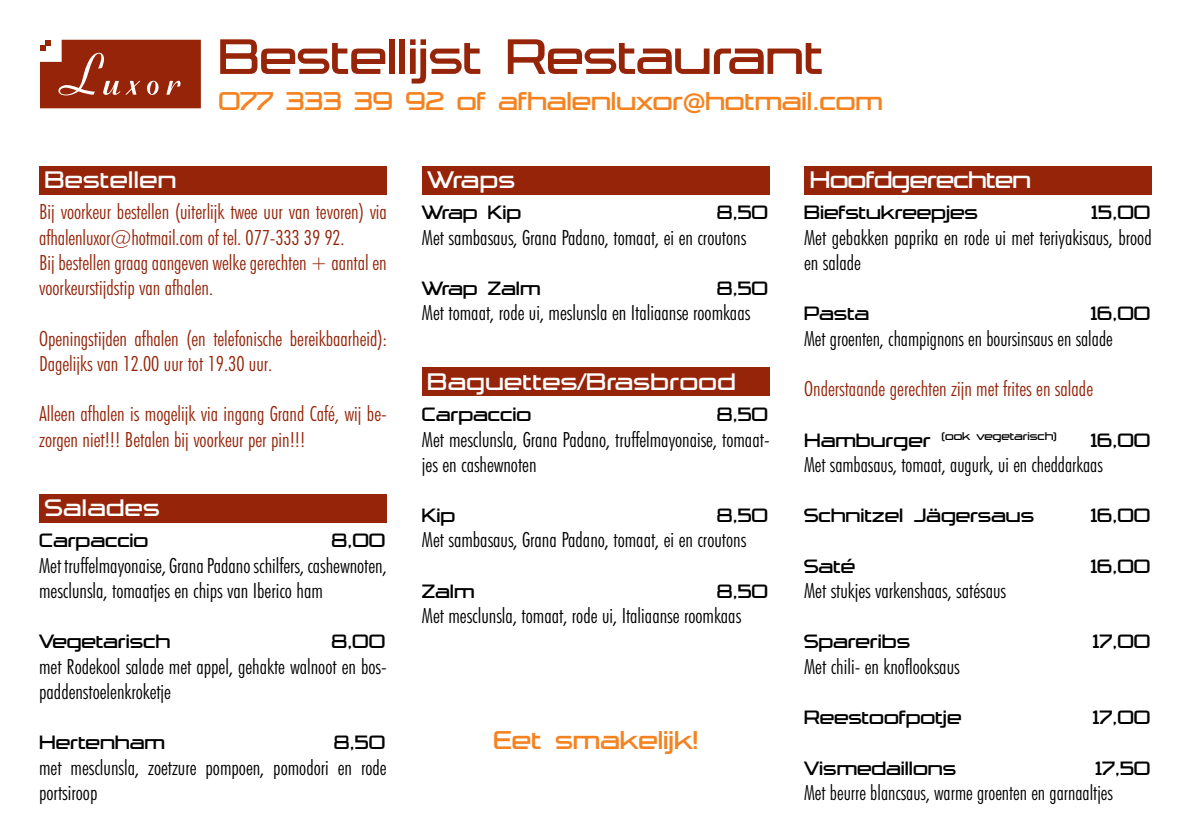
<style>
.page{position:relative;width:1191px;height:840px;background:#fff}
.page>*{position:absolute;margin:0;border:0;box-sizing:border-box;transform-origin:0 0}
.t1{font:300 54px "Trade Marker";color:#952409}
.t2{font:300 28px "Trade Marker";color:#f58220}
.t3{font:300 26px "Trade Marker";letter-spacing:.02em;color:#fff}
.t4{font:300 26px "Trade Marker";letter-spacing:-.015em;color:#fff}
.t5{font:300 condensed 21px/25.2px "Futura BT";color:#000}
.t6{font:300 condensed 21px/25.2px "Futura BT";color:#952409}
.t7{font:300 21px "Trade Marker";color:#000}
.t8{font:300 12.2px "Trade Marker";color:#000}
.s1{font-size:22px}
.s2{font-size:21px}
</style>
<div class="page">
<div style="left:39px;top:166px;width:348px;height:28px;background:#952409"></div>
<div style="left:39px;top:493px;width:348px;height:29px;background:#952409"></div>
<div style="left:422px;top:166px;width:347px;height:28px;background:#952409"></div>
<div style="left:422px;top:367px;width:347px;height:29px;background:#952409"></div>
<div style="left:804px;top:166px;width:347px;height:28px;background:#952409"></div>
<svg style="left:40px;top:40px;width:161px;height:68px;background:#9f3820"></svg>
<h1 class="t1" style="left:219px;top:26px;width:606px">Bestellijst Restaurant</h1>
<h2 class="t2" style="left:219px;top:85px;width:665px">077 333 39 92 of afhalenluxor<span class="s1">@</span>hotmail.com</h2>
<p class="t3" style="left:45px;top:165px;width:133px">Bestellen</p>
<p class="t6" style="left:39px;top:199px;width:349px">Bij voorkeur bestellen (uiterlijk twee uur van tevoren) via afhalenluxor@hotmail.com of tel. 077-333 39 92.<br>Bij bestellen graag aangeven welke gerechten + aantal en voorkeurstijdstip van afhalen.</p>
<p class="t6" style="left:39px;top:325px;width:349px">Openingstijden afhalen (en telefonische bereikbaarheid):<br>Dagelijks van 12.00 uur tot 19.30 uur.</p>
<p class="t6" style="left:39px;top:401px;width:349px">Alleen afhalen is mogelijk via ingang Grand Café, wij be&shy;zorgen niet!!! Betalen bij voorkeur per pin!!!</p>
<p class="t3" style="left:45px;top:492px;width:116px">Salades</p>
<p class="t7" style="left:39px;top:528px;width:111px">Carpaccio</p>
<p class="t7" style="left:331px;top:528px;width:55px">8,00</p>
<p class="t5" style="left:39px;top:552px;width:349px">Met truffelmayonaise, Grana Padano schilfers, cashewnoten, mesclunsla, tomaatjes en chips van Iberico ham</p>
<p class="t7" style="left:39px;top:629px;width:133px">Vegetarisch</p>
<p class="t7" style="left:331px;top:629px;width:55px">8,00</p>
<p class="t5" style="left:39px;top:653px;width:349px">met Rodekool salade met appel, gehakte walnoot en bos&shy;paddenstoelenkroketje</p>
<p class="t7" style="left:39px;top:730px;width:127px">Hertenham</p>
<p class="t7" style="left:334px;top:730px;width:53px">8,50</p>
<p class="t5" style="left:39px;top:753px;width:349px">met mesclunsla, zoetzure pompoen, pomodori en rode portsiroop</p>
<p class="t3" style="left:427px;top:165px;width:89px">Wraps</p>
<p class="t7" style="left:422px;top:201px;width:101px">Wrap Kip</p>
<p class="t7" style="left:717px;top:201px;width:53px">8,50</p>
<p class="t5" style="left:422px;top:224px;width:326px">Met sambasaus, Grana Padano, tomaat, ei en croutons</p>
<p class="t7" style="left:422px;top:276px;width:120px">Wrap Zalm</p>
<p class="t7" style="left:717px;top:276px;width:53px">8,50</p>
<p class="t5" style="left:422px;top:300px;width:330px">Met tomaat, rode ui, meslunsla en Italiaanse roomkaas</p>
<p class="t3" style="left:427px;top:366px;width:309px">Baguettes/Brasbrood</p>
<p class="t7" style="left:422px;top:402px;width:111px">Carpaccio</p>
<p class="t7" style="left:717px;top:402px;width:53px">8,50</p>
<p class="t5" style="left:422px;top:426px;width:349px">Met mesclunsla, Grana Padano, truffelmayonaise, tomaat&shy;jes en cashewnoten</p>
<p class="t7" style="left:422px;top:503px;width:35px">Kip</p>
<p class="t7" style="left:717px;top:503px;width:53px">8,50</p>
<p class="t5" style="left:422px;top:527px;width:326px">Met sambasaus, Grana Padano, tomaat, ei en croutons</p>
<p class="t7" style="left:422px;top:579px;width:54px">Zalm</p>
<p class="t7" style="left:717px;top:579px;width:53px">8,50</p>
<p class="t5" style="left:422px;top:602px;width:321px">Met mesclunsla, tomaat, rode ui, Italiaanse roomkaas</p>
<h2 class="t2" style="left:493px;top:724px;width:206px">Eet smakelijk!</h2>
<p class="t4" style="left:810px;top:165px;width:223px">Hoofdgerechten</p>
<p class="t7" style="left:804px;top:201px;width:175px">Biefstukreepjes</p>
<p class="t7" style="left:1091px;top:201px;width:61px">15,00</p>
<p class="t5" style="left:804px;top:224px;width:349px">Met gebakken paprika en rode ui met teriyakisaus, brood en salade</p>
<p class="t7" style="left:804px;top:301px;width:66px">Pasta</p>
<p class="t7" style="left:1090px;top:301px;width:61px">16,00</p>
<p class="t5" style="left:804px;top:325px;width:310px">Met groenten, champignons en boursinsaus en salade</p>
<p class="t6" style="left:804px;top:375px;width:290px">Onderstaande gerechten zijn met frites en salade</p>
<p class="t8" style="left:804px;top:428px;width:255px"><span class="s2">Hamburger</span> (ook vegetarisch)</p>
<p class="t7" style="left:1090px;top:427px;width:61px">16,00</p>
<p class="t5" style="left:804px;top:451px;width:300px">Met sambasaus, tomaat, augurk, ui en cheddarkaas</p>
<p class="t7" style="left:804px;top:503px;width:231px">Schnitzel Jägersaus</p>
<p class="t7" style="left:1090px;top:503px;width:61px">16,00</p>
<p class="t7" style="left:804px;top:553px;width:52px">Saté</p>
<p class="t7" style="left:1090px;top:553px;width:61px">16,00</p>
<p class="t5" style="left:804px;top:577px;width:203px">Met stukjes varkenshaas, satésaus</p>
<p class="t7" style="left:804px;top:629px;width:107px">Spareribs</p>
<p class="t7" style="left:1092px;top:629px;width:59px">17,00</p>
<p class="t5" style="left:804px;top:653px;width:157px">Met chili- en knoflooksaus</p>
<p class="t7" style="left:804px;top:705px;width:159px">Reestoofpotje</p>
<p class="t7" style="left:1092px;top:705px;width:59px">17,00</p>
<p class="t7" style="left:804px;top:755px;width:153px">Vismedaillons</p>
<p class="t7" style="left:1095px;top:755px;width:57px">17,50</p>
<p class="t5" style="left:804px;top:779px;width:310px">Met beurre blancsaus, warme groenten en garnaaltjes</p>
</div>
